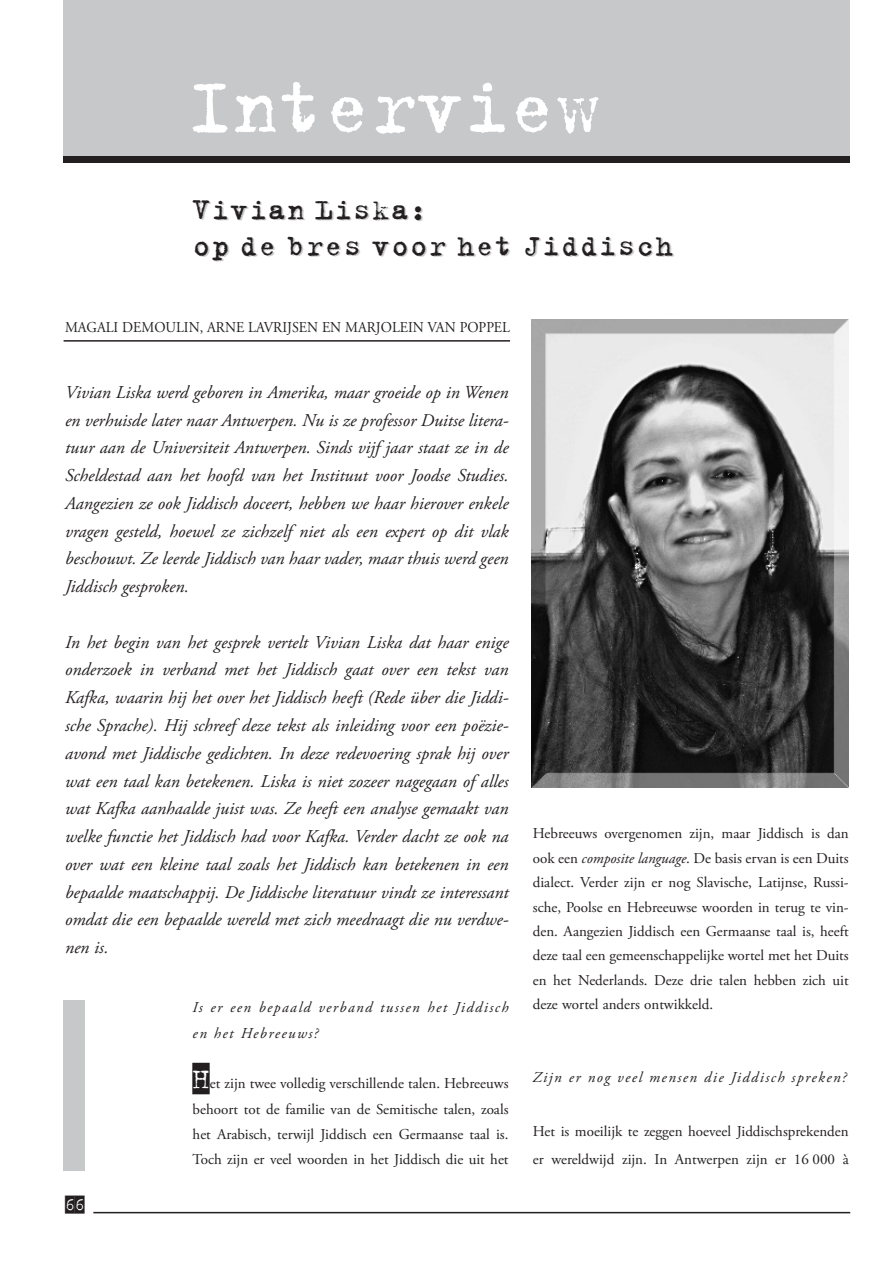
<style>
.page{position:relative;width:893px;height:1263px;background:#fff}
.page>*{position:absolute;margin:0;border:0;box-sizing:border-box;transform-origin:0 0}
.t1{font:84px "Trixie";color:#fff}
.t2{font:31.5px/36px "Trixie";letter-spacing:.05em;color:#231f20}
.t3{font:italic 18px/27.8px "Adobe Garamond Pro";color:#231f20;text-align:justify}
.t4{font:18px "Trixie Cameo";color:#231f20}
.t5{font:15px/24.5px "Adobe Garamond Pro";color:#231f20;text-align:justify}
.t6{font:italic 15px/25.3px "Adobe Garamond Pro";letter-spacing:.1em;color:#231f20}
.t7{font:15px "Adobe Garamond Pro";color:#231f20;scale:.94 1}
.s1{color:#ccc}
.s2{font-family:"Trixie Cameo";font-size:31.5px}
.s3{font-style:italic}
</style>
<div class="page">
<div style="left:64px;top:0;width:786px;height:162px;background:#c7c8ca"></div>
<hr style="left:64px;top:340px;width:446px;height:2px;background:#231f20">
<div style="left:64px;top:1000px;width:21px;height:170px;background:#c7c8ca"></div>
<div style="left:64px;top:156px;width:786px;height:6px;background:#231f20"></div>
<hr style="left:93px;top:1212px;width:757px;height:1px;background:#231f20">
<img style="left:531px;top:320px;width:318px;height:467px">
<h1 class="t1" style="left:186px;top:53px;width:417px">Interview</h1>
<h2 class="t2" style="left:193px;top:190px;width:483px">Vivian Liska:<br>op de bres voor het <span class="s1">Jiddisch</span></h2>
<p class="t7" style="left:65px;top:321px;width:475px">MAGALI DEMOULIN, ARNE LAVRIJSEN EN MARJOLEIN VAN POPPEL</p>
<p class="t3" style="left:65px;top:380px;width:445px">Vivian Liska werd geboren in Amerika, maar groeide op in Wenen en verhuisde later naar Antwerpen. Nu is ze professor Duitse litera&shy;tuur aan de Universiteit Antwerpen. Sinds vijf jaar staat ze in de Scheldestad aan het hoofd van het Instituut voor Joodse Studies.<br>Aangezien ze ook Jiddisch doceert, hebben we haar hierover enkele vragen gesteld, hoewel ze zichzelf niet als een expert op dit vlak beschouwt. Ze leerde Jiddisch van haar vader, maar thuis werd geen Jiddisch gesproken.</p>
<p class="t3" style="left:65px;top:630px;width:445px">In het begin van het gesprek vertelt Vivian Liska dat haar enige onderzoek in verband met het Jiddisch gaat over een tekst van Kafka, waarin hij het over het Jiddisch heeft (Rede über die Jiddi&shy;sche Sprache). Hij schreef deze tekst als inleiding voor een poëzie&shy;avond met Jiddische gedichten. In deze redevoering sprak hij over wat een taal kan betekenen. Liska is niet zozeer nagegaan of alles wat Kafka aanhaalde juist was. Ze heeft een analyse gemaakt van welke functie het Jiddisch had voor Kafka. Verder dacht ze ook na over wat een kleine taal zoals het Jiddisch kan betekenen in een bepaalde maatschappij. De Jiddische literatuur vindt ze interessant omdat die een bepaalde wereld met zich meedraagt die nu verdwe&shy;nen is.</p>
<p class="t4" style="left:65px;top:1195px;width:21px">66</p>
<p class="t6" style="left:193px;top:996px;width:317px">Is er een bepaald verband tussen het Jiddisch en het Hebreeuws?</p>
<p class="t5" style="left:193px;top:1072px;width:317px;line-height:25.3px"><span class="s2">H</span>et zijn twee volledig verschillende talen. Hebreeuws behoort tot de familie van de Semitische talen, zoals het Arabisch, terwijl Jiddisch een Germaanse taal is.<br>Toch zijn er veel woorden in het Jiddisch die uit het</p>
<p class="t5" style="left:533px;top:823px;width:317px">Hebreeuws overgenomen zijn, maar Jiddisch is dan ook een <span class="s3">composite language</span>. De basis ervan is een Duits dialect. Verder zijn er nog Slavische, Latijnse, Russi&shy;sche, Poolse en Hebreeuwse woorden in terug te vin&shy;den. Aangezien Jiddisch een Germaanse taal is, heeft deze taal een gemeenschappelijke wortel met het Duits en het Nederlands. Deze drie talen hebben zich uit deze wortel anders ontwikkeld.</p>
<p class="t6" style="left:533px;top:1066px;width:315px">Zijn er nog veel mensen die Jiddisch spreken?</p>
<p class="t5" style="left:533px;top:1118px;width:317px;line-height:28.8px">Het is moeilijk te zeggen hoeveel Jiddischsprekenden er wereldwijd zijn. In Antwerpen zijn er 16 000 à</p>
</div>
